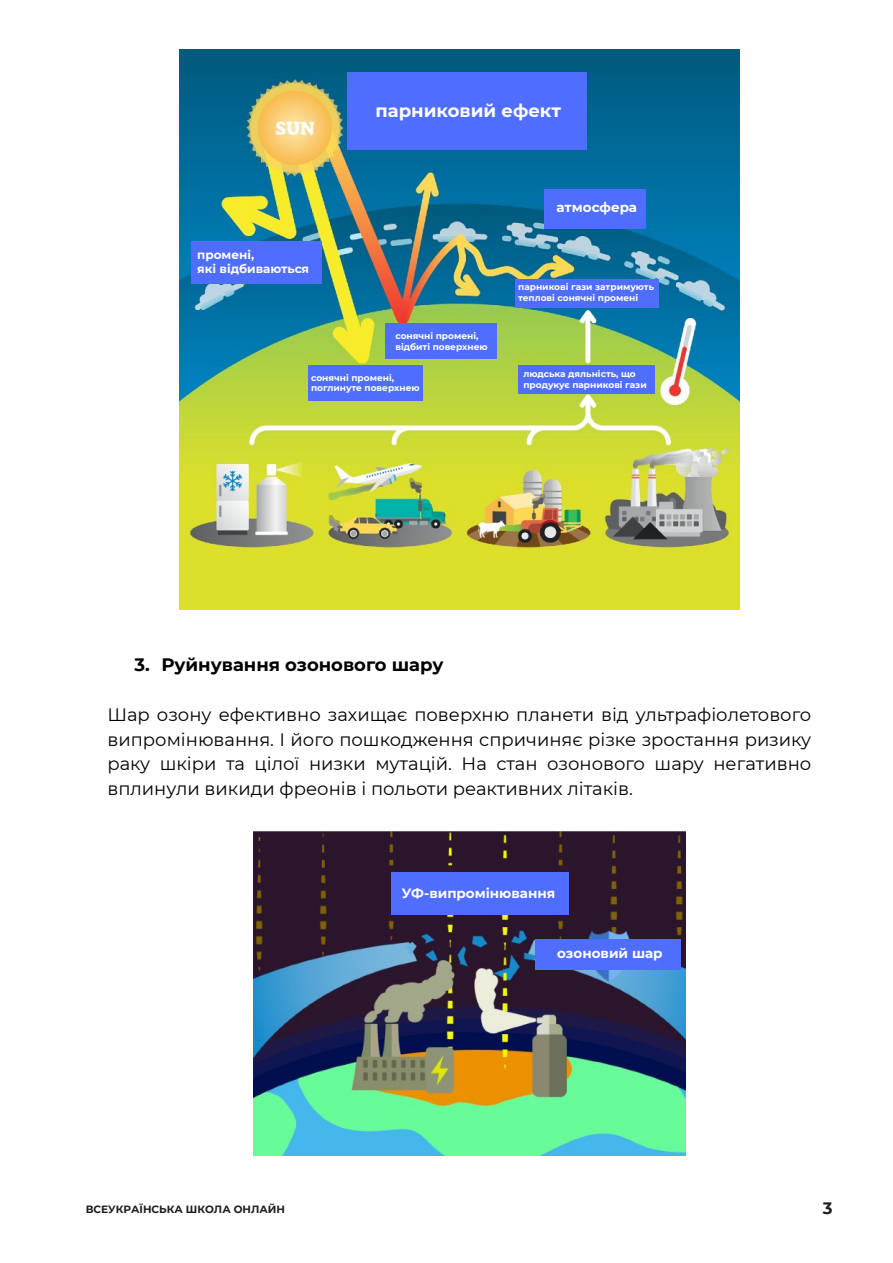
<style>
.page{position:relative;width:893px;height:1263px;background:#fff}
.page>*{position:absolute;margin:0;border:0;box-sizing:border-box;transform-origin:0 0}
.t1{font:18px/24.8px "Montserrat";color:#000;text-align:justify}
.t2{font:700 18px "Montserrat";color:#000}
.t3{font:700 18px "Montserrat";color:#fff}
.t4{font:700 16.5px "Montserrat";color:#1d1d1b}
.t5{font:700 13.5px "Montserrat";color:#fff}
.t6{font:700 12px/14.4px "Montserrat";color:#fff}
.t7{font:700 10.5px "Montserrat";color:#1d1d1b}
.t8{font:700 9px/10.8px "Montserrat";color:#fff}
</style>
<div class="page">
<img style="left:179px;top:50px;width:560px;height:559px">
<img style="left:253px;top:832px;width:432px;height:324px">
<div style="left:534px;top:939px;width:146px;height:31px;background:#4f6eff"></div>
<div style="left:347px;top:73px;width:240px;height:77px;background:#4f6eff"></div>
<div style="left:191px;top:241px;width:130px;height:43px;background:#4f6eff"></div>
<div style="left:544px;top:189px;width:101px;height:39px;background:#4f6eff"></div>
<div style="left:515px;top:279px;width:143px;height:29px;background:#4f6eff"></div>
<div style="left:385px;top:324px;width:111px;height:35px;background:#4f6eff"></div>
<div style="left:308px;top:365px;width:114px;height:36px;background:#4f6eff"></div>
<div style="left:518px;top:366px;width:136px;height:28px;background:#4f6eff"></div>
<div style="left:180px;top:555px;width:556px;height:51px;background:#dce02c"></div>
<div style="left:391px;top:872px;width:177px;height:43px;background:#4f6eff"></div>
<p class="t3" style="left:375px;top:98px;width:187px">парниковий ефект</p>
<p class="t6" style="left:197px;top:247px;width:113px">променi,<br>які відбиваються</p>
<p class="t5" style="left:556px;top:197px;width:82px">атмосфера</p>
<p class="t8" style="left:518px;top:281px;width:137px">парникові гази затримують теплові сонячні промені</p>
<p class="t8" style="left:395px;top:330px;width:94px">сонячні промені, відбиті поверхнею</p>
<p class="t8" style="left:311px;top:372px;width:110px">сонячні промені, поглинуте поверхнею</p>
<p class="t8" style="left:523px;top:368px;width:125px">людська дяльність, що продукує парникові гази</p>
<p class="t2" style="left:134px;top:652px;width:310px">3. B/:./A)..; $&gt;$.$A$+$ C)(/</p>
<p class="t1" style="left:107px;top:702px;width:705px">K-$ %6%"2 1015#)+"% 6-?)F-: &amp;%+1$?"= &amp;,-"1#) +'4 2,;#$-0'%,1#%+%3% +)&amp;$%.'"=+-""9. G *%3% &amp;%&lt;5%4D1""9 /&amp;$)()"9: $'651 6$%/#-""9 $)6)52 $-52 &lt;5'$) #- C',%A ")65) .2#-C'*. L- /#-" %6%"%+%3% &lt;-$2 "13-#)+"% +&amp;,)"2,) +)5)4) 0$1%"'+ ' &amp;%,;%#) $1-5#)+")? ,'#-5'+.</p>
<p class="t5" style="left:402px;top:883px;width:155px">УФ-випромінювання</p>
<p class="t5" style="left:557px;top:943px;width:107px">озоновий шар</p>
<p class="t7" style="left:86px;top:1202px;width:201px">ВСЕУКРАЇНСЬКА ШКОЛА ОНЛАЙН</p>
<p class="t4" style="left:822px;top:1197px;width:11px">3</p>
</div>
